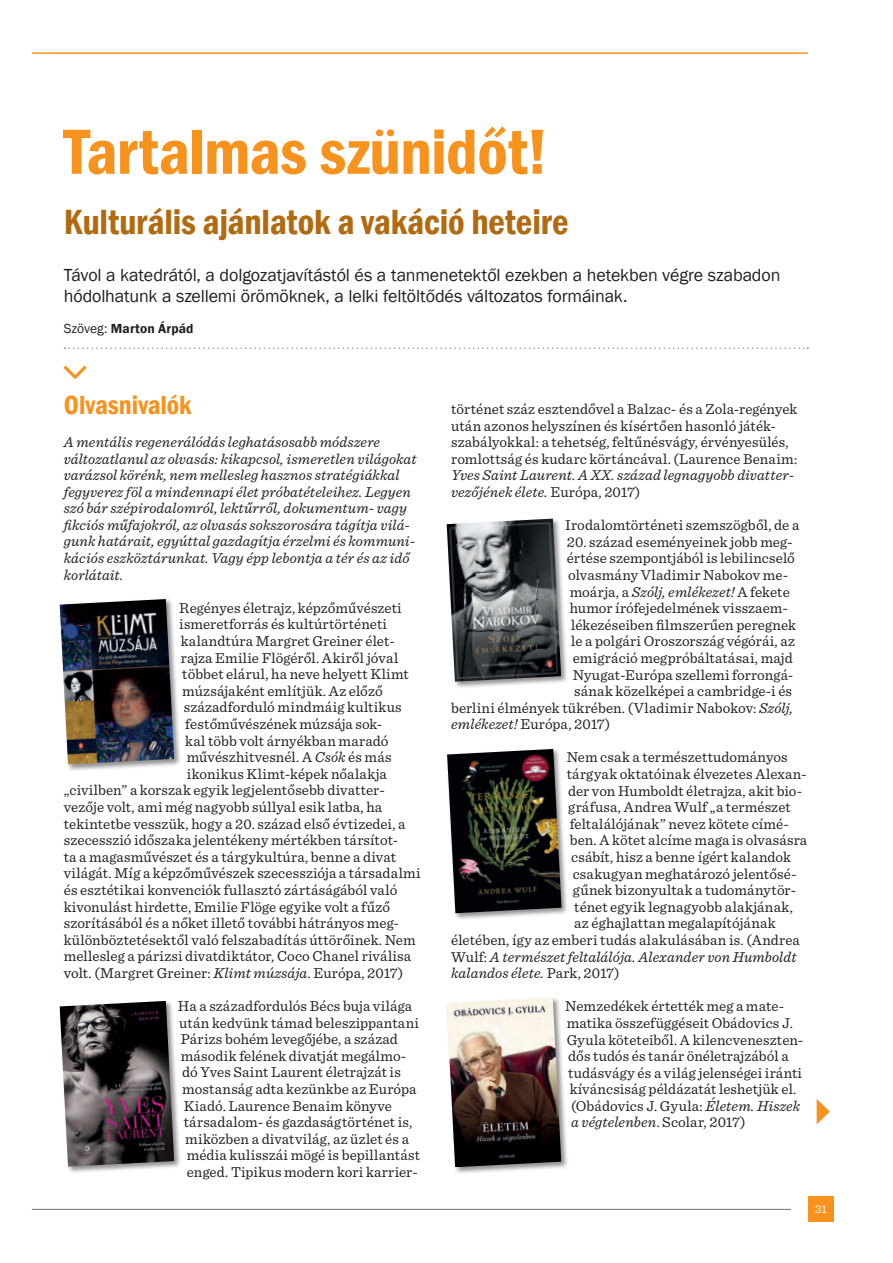
<style>
.page{position:relative;width:893px;height:1263px;background:#fff}
.page>*{position:absolute;margin:0;border:0;box-sizing:border-box;transform-origin:0 0}
.Főcím{font:600 condensed 66px "Franklin Gothic";letter-spacing:-.01em;color:#f7931d}
.Alcím{font:600 condensed 36px "Franklin Gothic";letter-spacing:-.005em;color:#b16a0f}
.Alcím_cikk{font:600 condensed 27px "Franklin Gothic";color:#f7931d}
.Kopf{font:18px/21px "Franklin Gothic";letter-spacing:-.01em;color:#231f20}
.Body_text_1_sor_fölé{font:15px/16.6px "Sentinel";letter-spacing:.01em;color:#231f20}
.Body_text{font:italic 15px/16.6px "Sentinel";letter-spacing:.005em;color:#231f20}
.Body_text_1_sor_fölé-2{font:italic 15px "Sentinel";letter-spacing:.01em;color:#231f20}
.Szerző{font:600 13.5px "Franklin Gothic";letter-spacing:.01em;color:#231f20}
.t1{font:12px "Sentinel";color:#fff}
.s1{font-weight:400}
.s2{font-style:italic}
.s3{font-style:normal}
</style>
<div class="page">
<hr style="left:33px;top:52px;width:774px;height:2px;background:#f7931d">
<div style="left:808px;top:1197px;width:26px;height:25px;background:#f7931d"></div>
<hr style="left:32px;top:1209px;width:759px;height:1px;background:#808285">
<svg style="left:65px;top:347px;width:743px;height:2px"></svg>
<div style="left:59px;top:598px;width:123px;height:174px;background:#231f20;opacity:.5"></div>
<img style="left:60px;top:599px;width:114px;height:165px">
<div style="left:59px;top:1000px;width:123px;height:174px;background:#231f20;opacity:.5"></div>
<img style="left:60px;top:1001px;width:114px;height:165px">
<div style="left:446px;top:517px;width:123px;height:172px;background:#231f20;opacity:.5"></div>
<img style="left:447px;top:519px;width:114px;height:163px">
<div style="left:446px;top:748px;width:123px;height:173px;background:#231f20;opacity:.5"></div>
<img style="left:447px;top:749px;width:115px;height:164px">
<div style="left:445px;top:996px;width:123px;height:178px;background:#231f20;opacity:.5"></div>
<img style="left:446px;top:997px;width:115px;height:170px">
<svg style="left:817px;top:1099px;width:13px;height:25px"></svg>
<svg style="left:64px;top:366px;width:22px;height:13px"></svg>
<p class="Főcím" style="left:64px;top:108px;width:486px">Tartalmas szünidőt!</p>
<p class="Alcím" style="left:64px;top:198px;width:506px">Kulturális ajánlatok a vakáció heteire</p>
<p class="Kopf" style="left:64px;top:264px;width:718px">Távol a katedrától, a dolgozatjavítástól és a tanmenetektől ezekben a hetekben végre szabadon hódolhatunk a szellemi örömöknek, a lelki feltöltődés változatos formáinak.</p>
<p class="Szerző" style="left:64px;top:320px;width:131px"><span class="s1">Szöveg:</span> Marton Árpád</p>
<p class="Alcím_cikk" style="left:64px;top:387px;width:129px">Olvasnivalók</p>
<p class="Body_text" style="left:64px;top:433px;width:354px">A mentális regenerálódás leghatásosabb módszere változatlanul az olvasás: kikapcsol, ismeretlen világokat varázsol körénk, nem mellesleg hasznos stratégiákkal fegyverez föl a mindennapi élet próbatételeihez. Legyen szó bár szépirodalomról, lektűrről, dokumentum- vagy fikciós műfajokról, az olvasás sokszorosára tágítja vilá&shy;gunk határait, egyúttal gazdagítja érzelmi és kommuni&shy;kációs eszköztárunkat. Vagy épp lebontja a tér és az idő korlátait.</p>
<p class="Body_text_1_sor_fölé" style="left:179px;top:599px;width:224px">Regényes életrajz, képzőművészeti</p>
<p class="Body_text_1_sor_fölé" style="left:179px;top:615px;width:209px">ismeretforrás és kultúrtörténeti</p>
<p class="Body_text_1_sor_fölé" style="left:181px;top:632px;width:216px">kalandtúra Margret Greiner élet-</p>
<p class="Body_text_1_sor_fölé" style="left:181px;top:648px;width:219px">rajza Emilie Flögéről. Akiről jóval</p>
<p class="Body_text_1_sor_fölé" style="left:182px;top:665px;width:228px">többet elárul, ha neve helyett Klimt</p>
<p class="Body_text_1_sor_fölé" style="left:182px;top:681px;width:202px">múzsájaként említjük. Az előző</p>
<p class="Body_text_1_sor_fölé" style="left:184px;top:698px;width:219px">századforduló mindmáig kultikus</p>
<p class="Body_text_1_sor_fölé" style="left:185px;top:715px;width:198px">festőművészének múzsája sok-</p>
<p class="Body_text_1_sor_fölé" style="left:185px;top:731px;width:205px">kal több volt árnyékban maradó</p>
<p class="Body_text_1_sor_fölé" style="left:187px;top:748px;width:206px">művészhitvesnél. A <span class="s2">Csók</span> és más</p>
<p class="Body_text_1_sor_fölé" style="left:187px;top:764px;width:201px">ikonikus Klimt-képek nőalakja</p>
<p class="Body_text_1_sor_fölé" style="left:64px;top:781px;width:323px">„civilben” a korszak egyik legjelentősebb divatter-</p>
<p class="Body_text_1_sor_fölé" style="left:64px;top:798px;width:320px">vezője volt, ami még nagyobb súllyal esik latba, ha</p>
<p class="Body_text_1_sor_fölé" style="left:64px;top:814px;width:343px">tekintetbe vesszük, hogy a 20. század első évtizedei, a</p>
<p class="Body_text_1_sor_fölé" style="left:64px;top:831px;width:336px">szecesszió időszaka jelentékeny mértékben társítot-</p>
<p class="Body_text_1_sor_fölé" style="left:64px;top:847px;width:334px">ta a magasművészet és a tárgykultúra, benne a divat</p>
<p class="Body_text_1_sor_fölé" style="left:64px;top:864px;width:358px">világát. Míg a képzőművészek szecessziója a társadalmi</p>
<p class="Body_text_1_sor_fölé" style="left:64px;top:881px;width:335px">és esztétikai konvenciók fullasztó zártáságából való</p>
<p class="Body_text_1_sor_fölé" style="left:64px;top:897px;width:328px">kivonulást hirdette, Emilie Flöge egyike volt a fűző</p>
<p class="Body_text_1_sor_fölé" style="left:64px;top:914px;width:337px">szorításából és a nőket illető további hátrányos meg-</p>
<p class="Body_text_1_sor_fölé" style="left:64px;top:930px;width:353px">különböztetésektől való felszabadítás úttörőinek. Nem</p>
<p class="Body_text_1_sor_fölé" style="left:64px;top:947px;width:349px">mellesleg a párizsi divatdiktátor, Coco Chanel riválisa</p>
<p class="Body_text_1_sor_fölé" style="left:64px;top:963px;width:341px">volt. (Margret Greiner: <span class="s2">Klimt múzsája</span>. Európa, 2017)</p>
<p class="Body_text_1_sor_fölé" style="left:178px;top:997px;width:236px">Ha a századfordulós Bécs buja világa</p>
<p class="Body_text_1_sor_fölé" style="left:179px;top:1013px;width:241px">után kedvünk támad beleszippantani</p>
<p class="Body_text_1_sor_fölé" style="left:181px;top:1030px;width:219px">Párizs bohém levegőjébe, a század</p>
<p class="Body_text_1_sor_fölé" style="left:181px;top:1046px;width:227px">második felének divatját megálmo-</p>
<p class="Body_text_1_sor_fölé" style="left:182px;top:1063px;width:220px">dó Yves Saint Laurent életrajzát is</p>
<p class="Body_text_1_sor_fölé" style="left:182px;top:1080px;width:236px">mostanság adta kezünkbe az Európa</p>
<p class="Body_text_1_sor_fölé" style="left:184px;top:1096px;width:210px">Kiadó. Laurence Benaim könyve</p>
<p class="Body_text_1_sor_fölé" style="left:184px;top:1113px;width:230px">társadalom- és gazdaságtörténet is,</p>
<p class="Body_text_1_sor_fölé" style="left:185px;top:1129px;width:225px">miközben a divatvilág, az üzlet és a</p>
<p class="Body_text_1_sor_fölé" style="left:187px;top:1146px;width:235px">média kulisszái mögé is bepillantást</p>
<p class="Body_text_1_sor_fölé" style="left:187px;top:1163px;width:233px">enged. Tipikus modern kori karrier-</p>
<p class="Body_text_1_sor_fölé" style="left:451px;top:400px;width:348px">történet száz esztendővel a Balzac- és a Zola-regények után azonos helyszínen és kísértően hasonló játék&shy;szabályokkal: a tehetség, feltűnésvágy, érvényesülés, romlottság és kudarc körtáncával. (Laurence Benaim:<br><span class="s2">Yves Saint Laurent. A XX. század legnagyobb divatter&shy;vezőjének élete.</span> Európa, 2017)</p>
<p class="Body_text_1_sor_fölé" style="left:565px;top:516px;width:236px">Irodalomtörténeti szemszögből, de a</p>
<p class="Body_text_1_sor_fölé" style="left:567px;top:532px;width:227px">20. század eseményeinek jobb meg-</p>
<p class="Body_text_1_sor_fölé" style="left:567px;top:549px;width:230px">értése szempontjából is lebilincselő</p>
<p class="Body_text_1_sor_fölé" style="left:568px;top:566px;width:222px">olvasmány Vladimir Nabokov me-</p>
<p class="Body_text_1_sor_fölé-2" style="left:570px;top:580px;width:222px"><span class="s3">moárja, a</span> Szólj, emlékezet! <span class="s3">A fekete</span></p>
<p class="Body_text_1_sor_fölé" style="left:570px;top:599px;width:220px">humor írófejedelmének visszaem-</p>
<p class="Body_text_1_sor_fölé" style="left:571px;top:615px;width:226px">lékezéseiben filmszerűen peregnek</p>
<p class="Body_text_1_sor_fölé" style="left:571px;top:632px;width:225px">le a polgári Oroszország végórái, az</p>
<p class="Body_text_1_sor_fölé" style="left:573px;top:649px;width:222px">emigráció megpróbáltatásai, majd</p>
<p class="Body_text_1_sor_fölé" style="left:573px;top:665px;width:222px">Nyugat-Európa szellemi forrongá-</p>
<p class="Body_text_1_sor_fölé" style="left:574px;top:682px;width:219px">sának közelképei a cambridge-i és</p>
<p class="Body_text_1_sor_fölé" style="left:451px;top:698px;width:343px">berlini élmények tükrében. (Vladimir Nabokov: <span class="s2">Szólj,</span></p>
<p class="Body_text_1_sor_fölé" style="left:451px;top:715px;width:161px"><span class="s2">emlékezet!</span> Európa, 2017)</p>
<p class="Body_text_1_sor_fölé" style="left:567px;top:748px;width:222px">Nem csak a természettudományos</p>
<p class="Body_text_1_sor_fölé" style="left:567px;top:765px;width:242px">tárgyak oktatóinak élvezetes Alexan-</p>
<p class="Body_text_1_sor_fölé" style="left:568px;top:781px;width:236px">der von Humboldt életrajza, akit bio-</p>
<p class="Body_text_1_sor_fölé" style="left:568px;top:798px;width:224px">gráfusa, Andrea Wulf „a természet</p>
<p class="Body_text_1_sor_fölé" style="left:570px;top:814px;width:221px">feltalálójának” nevez kötete címé-</p>
<p class="Body_text_1_sor_fölé" style="left:570px;top:831px;width:239px">ben. A kötet alcíme maga is olvasásra</p>
<p class="Body_text_1_sor_fölé" style="left:571px;top:848px;width:221px">csábít, hisz a benne ígért kalandok</p>
<p class="Body_text_1_sor_fölé" style="left:573px;top:864px;width:225px">csakugyan meghatározó jelentősé-</p>
<p class="Body_text_1_sor_fölé" style="left:573px;top:881px;width:225px">gűnek bizonyultak a tudománytör-</p>
<p class="Body_text_1_sor_fölé" style="left:574px;top:897px;width:220px">ténet egyik legnagyobb alakjának,</p>
<p class="Body_text_1_sor_fölé" style="left:574px;top:914px;width:203px">az éghajlattan megalapítójának</p>
<p class="Body_text_1_sor_fölé" style="left:451px;top:931px;width:350px">életében, így az emberi tudás alakulásában is. (Andrea</p>
<p class="Body_text_1_sor_fölé-2" style="left:451px;top:945px;width:347px"><span class="s3">Wulf:</span> A természet feltalálója. Alexander von Humboldt</p>
<p class="Body_text_1_sor_fölé-2" style="left:451px;top:962px;width:170px">kalandos élete. <span class="s3">Park, 2017)</span></p>
<p class="Body_text_1_sor_fölé" style="left:565px;top:997px;width:221px">Nemzedékek értették meg a mate-</p>
<p class="Body_text_1_sor_fölé" style="left:567px;top:1014px;width:228px">matika összefüggéseit Obádovics J.</p>
<p class="Body_text_1_sor_fölé" style="left:567px;top:1030px;width:238px">Gyula köteteiből. A kilencveneszten-</p>
<p class="Body_text_1_sor_fölé" style="left:568px;top:1047px;width:222px">dős tudós és tanár önéletrajzából a</p>
<p class="Body_text_1_sor_fölé" style="left:568px;top:1063px;width:235px">tudásvágy és a világ jelenségei iránti</p>
<p class="Body_text_1_sor_fölé" style="left:570px;top:1080px;width:228px">kíváncsiság példázatát leshetjük el.</p>
<p class="Body_text_1_sor_fölé" style="left:571px;top:1096px;width:230px">(Obádovics J. Gyula: <span class="s2">Életem. Hiszek</span></p>
<p class="Body_text_1_sor_fölé" style="left:571px;top:1113px;width:176px"><span class="s2">a végtelenben</span>. Scolar, 2017)</p>
<p class="t1" style="left:815px;top:1200px;width:13px">31</p>
</div>
